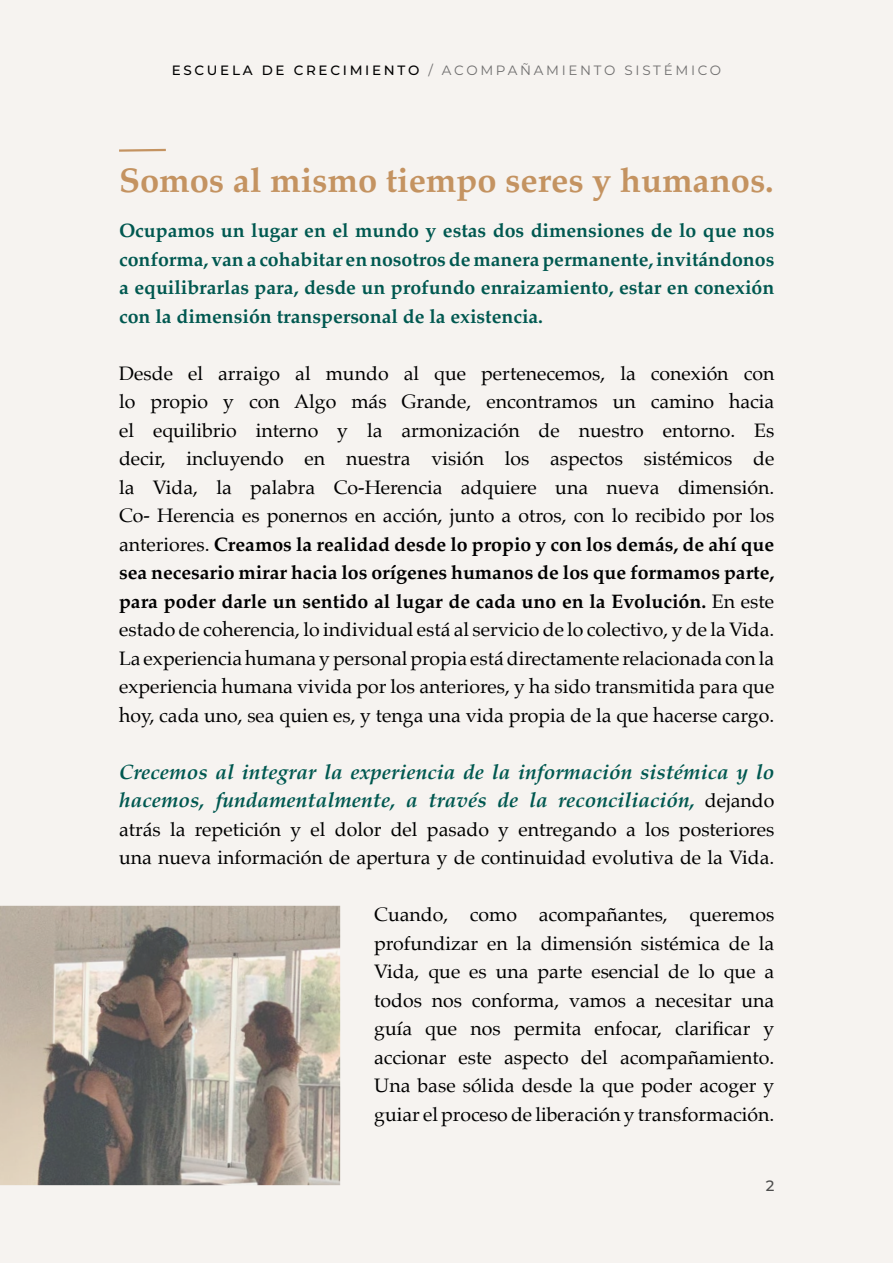
<style>
.page{position:relative;width:893px;height:1263px;background:#f6f3f0}
.page>*{position:absolute;margin:0;border:0;box-sizing:border-box;transform-origin:0 0}
.t1{font:700 34.35px "Palatino";color:#c49361}
.t2{font:italic 700 21px/28.5px "Palatino";color:#005850}
.t3{font:19.5px/28.5px "Palatino";color:#000;text-align:justify}
.t4{font:700 19.5px/28.5px "Palatino";color:#005850;text-align:justify}
.t5{font:500 15px "Montserrat";color:#4d4d4d}
.t6{font:13.5px "Montserrat";letter-spacing:.2em;color:#706f6f}
.s1{font-weight:500;color:#000}
.s2{font-weight:700}
.s3{font-weight:400;font-style:normal;font-size:19.5px;color:#000}
</style>
<div class="page">
<img style="left:0;top:906px;width:340px;height:279px">
<svg style="left:119px;top:148px;width:47px;height:4px"></svg>
<p class="t6" style="left:172px;top:61px;width:551px"><span class="s1">ESCUELA DE CRECIMIENTO</span> / ACOMPAÑAMIENTO SISTÉMICO</p>
<h1 class="t1" style="left:119px;top:151px;width:656px">Somos al mismo tiempo seres y humanos.</h1>
<p class="t4" style="left:119px;top:216px;width:657px">Ocupamos un lugar en el mundo y estas dos dimensiones de lo que nos conforma, van a cohabitar en nosotros de manera permanente, invitándonos a equilibrarlas para, desde un profundo enraizamiento, estar en conexión con la dimensión transpersonal de la existencia.</p>
<p class="t3" style="left:119px;top:359px;width:657px">Desde el arraigo al mundo al que pertenecemos, la conexión con lo propio y con Algo más Grande, encontramos un camino hacia el equilibrio interno y la armonización de nuestro entorno. Es decir, incluyendo en nuestra visión los aspectos sistémicos de la Vida, la palabra Co-Herencia adquiere una nueva dimensión.<br>Co- Herencia es ponernos en acción, junto a otros, con lo recibido por los anteriores. <span class="s2">Creamos la realidad desde lo propio y con los demás, de ahí que sea necesario mirar hacia los orígenes humanos de los que formamos parte, para poder darle un sentido al lugar de cada uno en la Evolución.</span> En este estado de coherencia, lo individual está al servicio de lo colectivo, y de la Vida.<br>La experiencia humana y personal propia está directamente relacionada con la experiencia humana vivida por los anteriores, y ha sido transmitida para que hoy, cada uno, sea quien es, y tenga una vida propia de la que hacerse cargo.</p>
<p class="t2" style="left:119px;top:757px;width:657px">Crecemos al integrar la experiencia de la información sistémica y lo hacemos, fundamentalmente, a través de la reconciliación, <span class="s3">dejando</span></p>
<p class="t3" style="left:119px;top:815px;width:657px">atrás la repetición y el dolor del pasado y entregando a los posteriores una nueva información de apertura y de continuidad evolutiva de la Vida.</p>
<p class="t3" style="left:374px;top:900px;width:402px">Cuando, como acompañantes, queremos profundizar en la dimensión sistémica de la Vida, que es una parte esencial de lo que a todos nos conforma, vamos a necesitar una guía que nos permita enfocar, clarificar y accionar este aspecto del acompañamiento.<br>Una base sólida desde la que poder acoger y guiar el proceso de liberación y transformación.</p>
<p class="t5" style="left:766px;top:1175px;width:10px">2</p>
</div>
